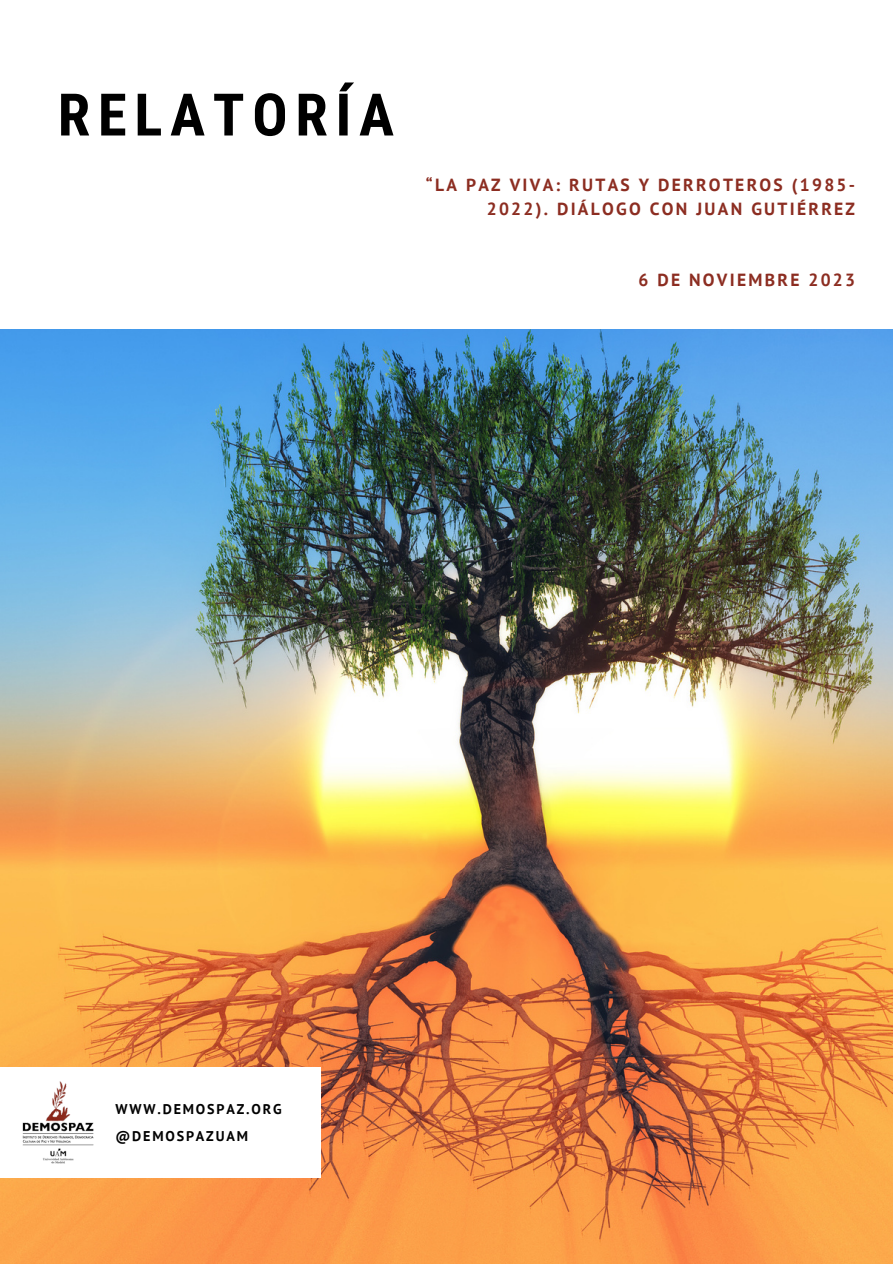
<style>
.page{position:relative;width:893px;height:1264px;background:#fff}
.page>*{position:absolute;margin:0;border:0;box-sizing:border-box;transform-origin:0 0}
.t1{font:700 58.65px "Roboto Condensed";letter-spacing:.13em;color:#000}
.t2{font:700 17.55px/23.7px "PT Sans";letter-spacing:.13em;color:#8c2d21;text-align:right}
.t3{font:700 14.1px "PT Sans";letter-spacing:.13em;color:#000}
</style>
<div class="page">
<img style="left:0;top:329px;width:892px;height:934px">
<div style="left:0;top:1067px;width:321px;height:110px;background:#fff"></div>
<img style="left:22px;top:1081px;width:72px;height:83px">
<p class="t1" style="left:58px;top:81px;width:338px">RELATORÍA</p>
<p class="t2" style="left:426px;top:173px;width:430px">“LA PAZ VIVA: RUTAS Y DERROTEROS (1985-<br>2022). DIÁLOGO CON JUAN GUTIÉRREZ</p>
<p class="t2" style="left:638px;top:267px;width:218px">6 DE NOVIEMBRE 2023</p>
<p class="t3" style="left:115px;top:1099px;width:168px">WWW.DEMOSPAZ.ORG</p>
<p class="t3" style="left:115px;top:1126px;width:134px">@DEMOSPAZUAM</p>
</div>
